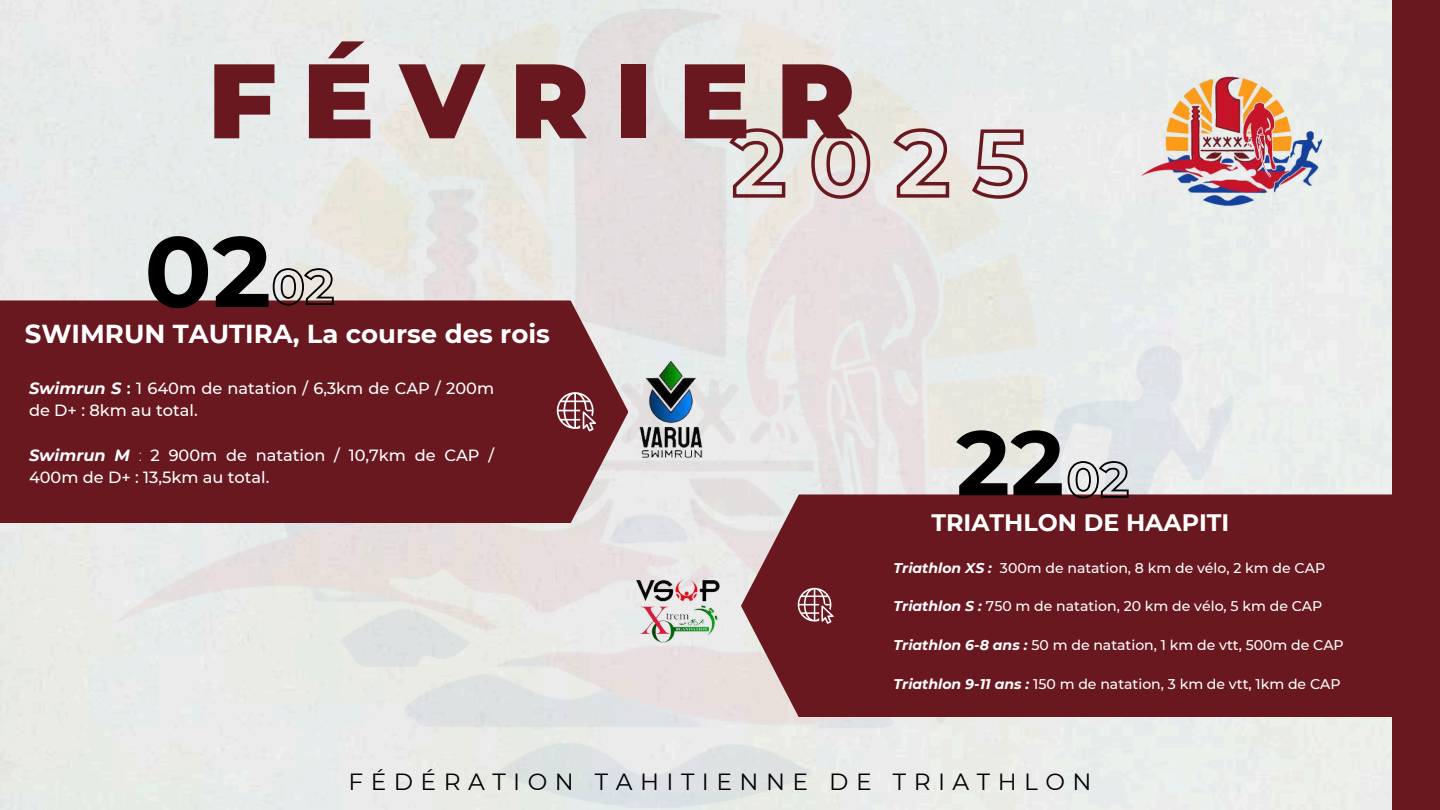
<style>
.page{position:relative;width:1440px;height:810px;background:#fff}
.page>*{position:absolute;margin:0;border:0;box-sizing:border-box;transform-origin:0 0}
.t1{font:900 105.7px "Montserrat";letter-spacing:.25em;color:#6a1820}
.t2{font:700 99.6px "Montserrat";color:#000}
.t3{font:700 91.2px "Montserrat";color:#000}
.t4{font:700 26px "Montserrat";color:#fff}
.t5{font:700 23.8px "Montserrat";color:#fff}
.t6{font:23.4px "Montserrat";letter-spacing:.32em;color:#000}
.t7{font:500 16.2px/22.4px "Montserrat";color:#fff}
.t8{font:500 14.1px "Montserrat";color:#fff}
.s1{font-size:49px;color:rgb(0 0 0/0)}
.s2{font-weight:700;font-style:italic}
.s3{font-weight:600}
.s4{font-weight:300}
</style>
<div class="page">
<div style="left:0;top:300px;width:628px;height:223px;background:#6a1820"></div>
<div style="left:1392px;top:0;width:48px;height:810px;background:#6a1820"></div>
<img style="left:1136px;top:63px;width:193px;height:155px">
<img style="left:627px;top:556px;width:100px;height:100px">
<svg style="left:727px;top:127px;width:302px;height:74px;background:#d0c0be"></svg>
<div style="left:741px;top:494px;width:651px;height:223px;background:#6a1820"></div>
<svg style="left:1067px;top:460px;width:63px;height:39px;background:#a59fa1"></svg>
<svg style="left:798px;top:588px;width:36px;height:36px"></svg>
<svg style="left:272px;top:267px;width:63px;height:39px;background:#a49a97"></svg>
<svg style="left:557px;top:392px;width:39px;height:39px"></svg>
<img style="left:613px;top:352px;width:114px;height:113px">
<h1 class="t1" style="left:208px;top:36px;width:648px">FÉVRIER</h1>
<h2 class="t2" style="left:144px;top:211px;width:191px">02<span class="s1">02</span></h2>
<h3 class="t4" style="left:25px;top:317px;width:527px">SWIMRUN TAUTIRA, La course des rois</h3>
<p class="t7" style="left:29px;top:377px;width:467px"><span class="s2">Swimrun S</span> <span class="s3">:</span> 1 640m de natation / 6,3km de CAP / 200m de D+ : 8km au total.</p>
<p class="t7" style="left:29px;top:444px;width:467px"><span class="s2">Swimrun M</span> <span class="s4">:</span> 2 900m de natation / 10,7km de CAP /<br>400m de D+ : 13,5km au total.</p>
<h3 class="t3" style="left:956px;top:407px;width:110px">22</h3>
<h3 class="t5" style="left:931px;top:508px;width:299px">TRIATHLON DE HAAPITI</h3>
<p class="t8" style="left:894px;top:559px;width:433px"><span class="s2">Triathlon XS :</span> 300m de natation, 8 km de vélo, 2 km de CAP</p>
<p class="t8" style="left:894px;top:598px;width:430px"><span class="s2">Triathlon S :</span> 750 m de natation, 20 km de vélo, 5 km de CAP</p>
<p class="t8" style="left:894px;top:636px;width:452px"><span class="s2">Triathlon 6-8 ans :</span> 50 m de natation, 1 km de vtt, 500m de CAP</p>
<p class="t8" style="left:894px;top:675px;width:449px"><span class="s2">Triathlon 9-11 ans :</span> 150 m de natation, 3 km de vtt, 1km de CAP</p>
<h3 class="t6" style="left:348px;top:767px;width:745px">FÉDÉRATION TAHITIENNE DE TRIATHLON</h3>
</div>
